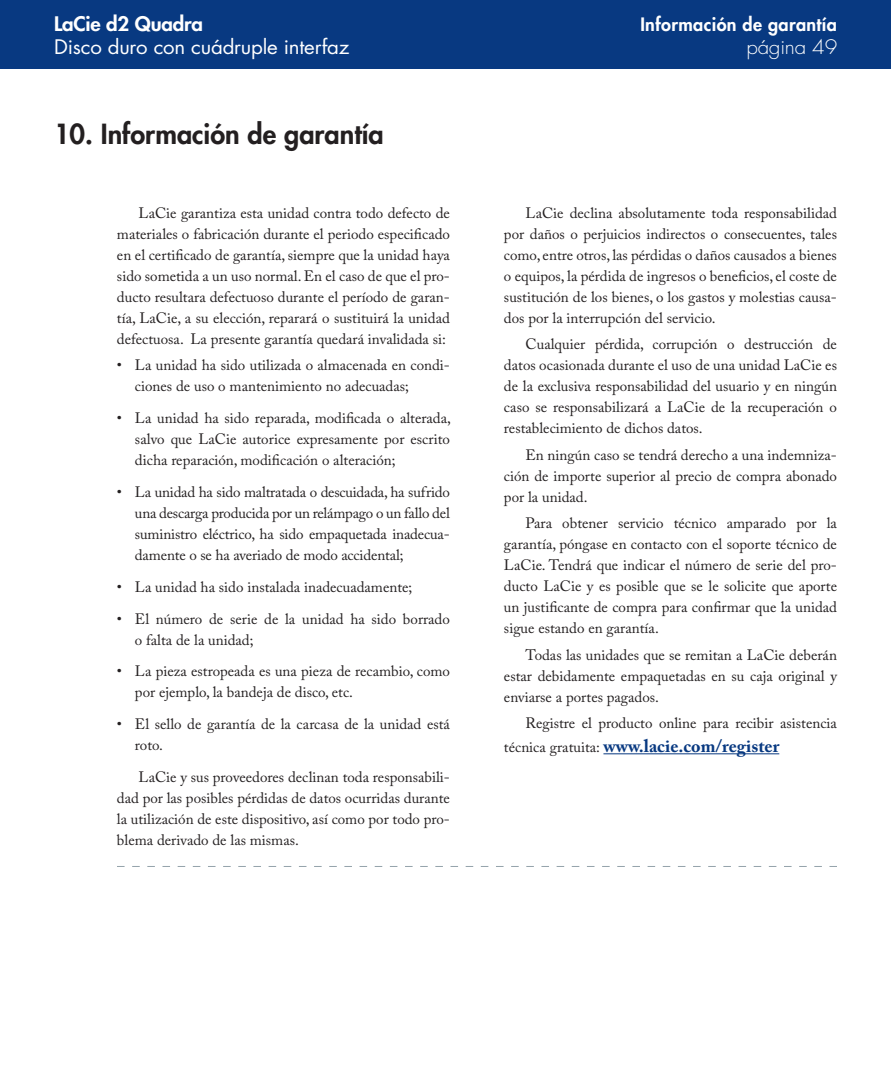
<style>
.page{position:relative;width:891px;height:1080px;background:#fff}
.page>*{position:absolute;margin:0;border:0;box-sizing:border-box;transform-origin:0 0}
.t1{font:800 27px "Futura";color:#231f20}
.t2{font:19.5px "Futura";letter-spacing:-.01em;color:#fff;scale:1.05 1}
.t3{font:800 19.5px "Futura";letter-spacing:-.01em;color:#fff;scale:1.05 1}
.t4{font:300 19.5px "Futura";letter-spacing:-.01em;color:#fff;scale:1.05 1}
.t5{font:700 18px "Adobe Caslon Pro";color:#083981}
.t6{font:800 18px "Futura";letter-spacing:.02em;color:#fff}
.t7{font:15px/21px "Adobe Caslon Pro";color:#231f20;text-align:justify}
.s1{font-weight:400;font-size:15px;color:#231f20}
</style>
<div class="page">
<div style="left:0;top:0;width:891px;height:69px;background:#083981"></div>
<hr style="left:603px;top:753px;width:176px;height:1px;background:#083981">
<svg style="left:117px;top:866px;width:720px;height:1px"></svg>
<h2 class="t3" style="left:54px;top:10px;width:143px">LaCie d2 Quadra</h2>
<h2 class="t2" style="left:54px;top:33px;width:283px">Disco duro con cuádruple interfaz</h2>
<h2 class="t4" style="left:746px;top:34px;width:76px">página 49</h2>
<p class="t6" style="left:640px;top:12px;width:198px">Información de garantía</p>
<h1 class="t1" style="left:54px;top:116px;width:331px">10. Información de garantía</h1>
<p class="t7" style="left:117px;top:202px;width:335px;text-indent:22px">LaCie garantiza esta unidad contra todo defecto de materiales o fabricación durante el periodo especificado en el certificado de garantía, siempre que la unidad haya sido sometida a un uso normal. En el caso de que el pro&shy;ducto resultara defectuoso durante el período de garan&shy;tía, LaCie, a su elección, reparará o sustituirá la unidad defectuosa. La presente garantía quedará invalidada si:</p>
<p class="t7" style="left:135px;top:355px;width:317px">La unidad ha sido utilizada o almacenada en condi&shy;ciones de uso o mantenimiento no adecuadas;</p>
<p class="t7" style="left:135px;top:408px;width:318px">La unidad ha sido reparada, modificada o alterada, salvo que LaCie autorice expresamente por escrito dicha reparación, modificación o alteración;</p>
<p class="t7" style="left:135px;top:481px;width:317px">La unidad ha sido maltratada o descuidada, ha sufrido una descarga producida por un relámpago o un fallo del suministro eléctrico, ha sido empaquetada inadecua&shy;damente o se ha averiado de modo accidental;</p>
<p class="t7" style="left:135px;top:571px;width:316px;line-height:31.8px">La unidad ha sido instalada inadecuadamente;<br>El número de serie de la unidad ha sido borrado</p>
<p class="t7" style="left:135px;top:624px;width:317px;line-height:31.8px">o falta de la unidad;<br>La pieza estropeada es una pieza de recambio, como</p>
<p class="t7" style="left:135px;top:676px;width:316px;line-height:31.8px">por ejemplo, la bandeja de disco, etc.<br>El sello de garantía de la carcasa de la unidad está</p>
<p class="t7" style="left:135px;top:729px;width:317px;line-height:31.8px">roto.<br>LaCie y sus proveedores declinan toda responsabili-</p>
<p class="t7" style="left:117px;top:787px;width:335px">dad por las posibles pérdidas de datos ocurridas durante la utilización de este dispositivo, así como por todo pro&shy;blema derivado de las mismas.</p>
<p class="t7" style="left:117px;top:355px;width:7px">•</p>
<p class="t7" style="left:117px;top:408px;width:7px">•</p>
<p class="t7" style="left:117px;top:481px;width:7px">•</p>
<p class="t7" style="left:117px;top:571px;width:7px;line-height:31.8px">• •</p>
<p class="t7" style="left:117px;top:661px;width:7px">•</p>
<p class="t7" style="left:117px;top:714px;width:7px">•</p>
<p class="t7" style="left:504px;top:202px;width:335px;text-indent:22px">LaCie declina absolutamente toda responsabilidad por daños o perjuicios indirectos o consecuentes, tales como, entre otros, las pérdidas o daños causados a bienes o equipos, la pérdida de ingresos o beneficios, el coste de sustitución de los bienes, o los gastos y molestias causa&shy;dos por la interrupción del servicio.</p>
<p class="t7" style="left:504px;top:334px;width:335px;text-indent:22px">Cualquier pérdida, corrupción o destrucción de datos ocasionada durante el uso de una unidad LaCie es de la exclusiva responsabilidad del usuario y en ningún caso se responsabilizará a LaCie de la recuperación o restablecimiento de dichos datos.</p>
<p class="t7" style="left:504px;top:444px;width:335px;text-indent:22px">En ningún caso se tendrá derecho a una indemniza&shy;ción de importe superior al precio de compra abonado por la unidad.</p>
<p class="t7" style="left:504px;top:513px;width:335px;text-indent:22px">Para obtener servicio técnico amparado por la garantía, póngase en contacto con el soporte técnico de LaCie. Tendrá que indicar el número de serie del pro&shy;ducto LaCie y es posible que se le solicite que aporte un justificante de compra para confirmar que la unidad sigue estando en garantía.</p>
<p class="t7" style="left:504px;top:644px;width:335px;text-indent:22px">Todas las unidades que se remitan a LaCie deberán estar debidamente empaquetadas en su caja original y enviarse a portes pagados.</p>
<p class="t7" style="left:526px;top:712px;width:313px">Registre el producto online para recibir asistencia</p>
<p class="t5" style="left:504px;top:735px;width:277px"><span class="s1">técnica gratuita:</span> www.lacie.com/register</p>
</div>
